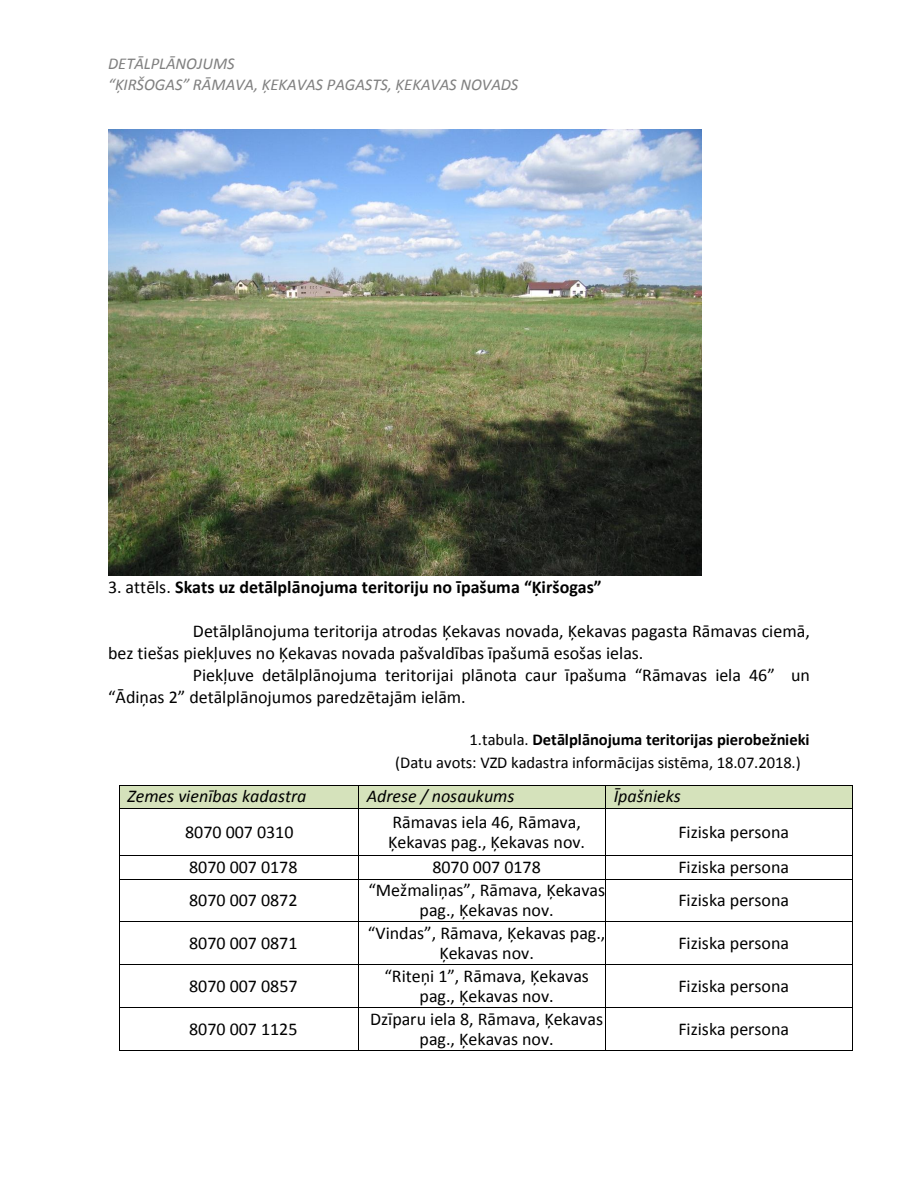
<style>
.page{position:relative;width:918px;height:1188px;background:#fff}
.page>*{position:absolute;margin:0;border:0;box-sizing:border-box;transform-origin:0 0}
.t1{font:18px/20.1px "Calibri";color:#000;text-align:center}
.t2{font:700 18px "Calibri";color:#000}
.t3{font:italic 18px "Calibri";letter-spacing:-.005em;color:#000}
.t4{font:italic 16.5px/20.1px "Calibri";color:#7f7f7f}
.t5{font:16.5px "Calibri";color:#000}
.t6{font:700 16.5px "Calibri";letter-spacing:-.005em;color:#000}
.s1{font-weight:400}
</style>
<div class="page">
<div style="left:120px;top:786px;width:238px;height:20px;background:#d5e2bb"></div>
<hr style="left:120px;top:806px;width:238px;height:2px;background:#d5e2bb">
<div style="left:359px;top:786px;width:246px;height:22px;background:#d5e2bb"></div>
<div style="left:606px;top:786px;width:246px;height:22px;background:#d5e2bb"></div>
<hr style="left:120px;top:785px;width:238px;height:1px;background:#000">
<hr style="left:359px;top:785px;width:246px;height:1px;background:#000">
<hr style="left:606px;top:785px;width:247px;height:1px;background:#000">
<svg style="left:119px;top:785px;width:1px;height:24px"></svg>
<hr style="left:120px;top:808px;width:238px;height:1px;background:#000">
<svg style="left:358px;top:785px;width:1px;height:24px"></svg>
<hr style="left:359px;top:808px;width:246px;height:1px;background:#000">
<svg style="left:605px;top:785px;width:1px;height:24px"></svg>
<hr style="left:606px;top:808px;width:247px;height:1px;background:#000">
<hr style="left:119px;top:809px;width:1px;height:46px;background:#000">
<hr style="left:358px;top:809px;width:1px;height:46px;background:#000">
<hr style="left:605px;top:809px;width:1px;height:46px;background:#000">
<hr style="left:853px;top:809px;width:1px;height:46px;background:#000">
<hr style="left:120px;top:855px;width:238px;height:1px;background:#000">
<hr style="left:359px;top:855px;width:246px;height:1px;background:#000">
<hr style="left:606px;top:855px;width:247px;height:1px;background:#000">
<svg style="left:119px;top:855px;width:1px;height:25px"></svg>
<hr style="left:120px;top:879px;width:238px;height:1px;background:#000">
<svg style="left:358px;top:855px;width:1px;height:25px"></svg>
<hr style="left:359px;top:879px;width:246px;height:1px;background:#000">
<svg style="left:605px;top:855px;width:1px;height:25px"></svg>
<hr style="left:606px;top:879px;width:247px;height:1px;background:#000">
<hr style="left:119px;top:880px;width:1px;height:41px;background:#000">
<hr style="left:358px;top:880px;width:1px;height:41px;background:#000">
<hr style="left:605px;top:880px;width:1px;height:41px;background:#000">
<hr style="left:853px;top:880px;width:1px;height:41px;background:#000">
<hr style="left:120px;top:921px;width:238px;height:1px;background:#000">
<hr style="left:359px;top:921px;width:246px;height:1px;background:#000">
<hr style="left:606px;top:921px;width:247px;height:1px;background:#000">
<hr style="left:119px;top:921px;width:1px;height:44px;background:#000">
<hr style="left:358px;top:921px;width:1px;height:44px;background:#000">
<hr style="left:605px;top:921px;width:1px;height:44px;background:#000">
<hr style="left:853px;top:921px;width:1px;height:44px;background:#000">
<hr style="left:120px;top:965px;width:238px;height:1px;background:#000">
<hr style="left:359px;top:965px;width:246px;height:1px;background:#000">
<hr style="left:606px;top:965px;width:247px;height:1px;background:#000">
<hr style="left:119px;top:965px;width:1px;height:42px;background:#000">
<hr style="left:358px;top:965px;width:1px;height:42px;background:#000">
<hr style="left:605px;top:965px;width:1px;height:42px;background:#000">
<hr style="left:853px;top:965px;width:1px;height:42px;background:#000">
<hr style="left:120px;top:1007px;width:238px;height:1px;background:#000">
<hr style="left:359px;top:1007px;width:246px;height:1px;background:#000">
<hr style="left:606px;top:1007px;width:247px;height:1px;background:#000">
<hr style="left:119px;top:1008px;width:1px;height:42px;background:#000">
<hr style="left:120px;top:1050px;width:238px;height:1px;background:#000">
<hr style="left:358px;top:1008px;width:1px;height:42px;background:#000">
<hr style="left:359px;top:1050px;width:246px;height:1px;background:#000">
<hr style="left:605px;top:1008px;width:1px;height:42px;background:#000">
<hr style="left:606px;top:1050px;width:247px;height:1px;background:#000">
<hr style="left:853px;top:1008px;width:1px;height:42px;background:#000">
<img style="left:108px;top:130px;width:594px;height:445px">
<p class="t4" style="left:108px;top:55px;width:412px">DETĀLPLĀNOJUMS<br>“ĶIRŠOGAS” RĀMAVA, ĶEKAVAS PAGASTS, ĶEKAVAS NOVADS</p>
<p class="t2" style="left:108px;top:579px;width:495px"><span class="s1">3. attēls.</span> Skats uz detālplānojuma teritoriju no īpašuma “Ķiršogas”</p>
<p class="t1" style="left:108px;top:621px;width:703px;line-height:21.9px;text-align:left;text-indent:85px">Detālplānojuma teritorija atrodas Ķekavas novada, Ķekavas pagasta Rāmavas ciemā, bez tiešas piekļuves no Ķekavas novada pašvaldības īpašumā esošas ielas.</p>
<p class="t1" style="left:108px;top:665px;width:703px;line-height:21.9px;text-align:left;text-indent:85px">Piekļuve detālplānojuma teritorijai plānota caur īpašuma “Rāmavas iela 46” un “Ādiņas 2” detālplānojumos paredzētajām ielām.</p>
<p class="t6" style="left:470px;top:733px;width:342px"><span class="s1">1.tabula.</span> Detālplānojuma teritorijas pierobežnieki</p>
<p class="t5" style="left:395px;top:756px;width:407px">(Datu avots: VZD kadastra informācijas sistēma, 18.07.2018.)</p>
<p class="t3" style="left:127px;top:789px;width:181px">Zemes vienības kadastra</p>
<p class="t3" style="left:367px;top:789px;width:149px">Adrese / nosaukums</p>
<p class="t3" style="left:614px;top:789px;width:69px">Īpašnieks</p>
<p class="t1" style="left:185px;top:823px;width:110px">8070 007 0310</p>
<p class="t1" style="left:388px;top:813px;width:199px;text-align:left">Rāmavas iela 46, Rāmava,<br>Ķekavas pag., Ķekavas nov.</p>
<p class="t1" style="left:678px;top:823px;width:112px">Fiziska persona</p>
<p class="t1" style="left:189px;top:859px;width:110px">8070 007 0178</p>
<p class="t1" style="left:432px;top:859px;width:110px">8070 007 0178</p>
<p class="t1" style="left:678px;top:859px;width:112px">Fiziska persona</p>
<p class="t1" style="left:189px;top:892px;width:110px">8070 007 0872</p>
<p class="t1" style="left:368px;top:882px;width:238px">“Mežmaliņas”, Rāmava, Ķekavas pag., Ķekavas nov.</p>
<p class="t1" style="left:678px;top:892px;width:112px">Fiziska persona</p>
<p class="t1" style="left:189px;top:934px;width:110px">8070 007 0871</p>
<p class="t1" style="left:368px;top:924px;width:239px">“Vindas”, Rāmava, Ķekavas pag.,<br>Ķekavas nov.</p>
<p class="t1" style="left:678px;top:934px;width:112px">Fiziska persona</p>
<p class="t1" style="left:189px;top:978px;width:110px">8070 007 0857</p>
<p class="t1" style="left:384px;top:967px;width:206px">“Riteņi 1”, Rāmava, Ķekavas pag., Ķekavas nov.</p>
<p class="t1" style="left:678px;top:978px;width:112px">Fiziska persona</p>
<p class="t1" style="left:189px;top:1020px;width:110px">8070 007 1125</p>
<p class="t1" style="left:370px;top:1010px;width:234px">Dzīparu iela 8, Rāmava, Ķekavas pag., Ķekavas nov.</p>
<p class="t1" style="left:678px;top:1020px;width:112px">Fiziska persona</p>
</div>
